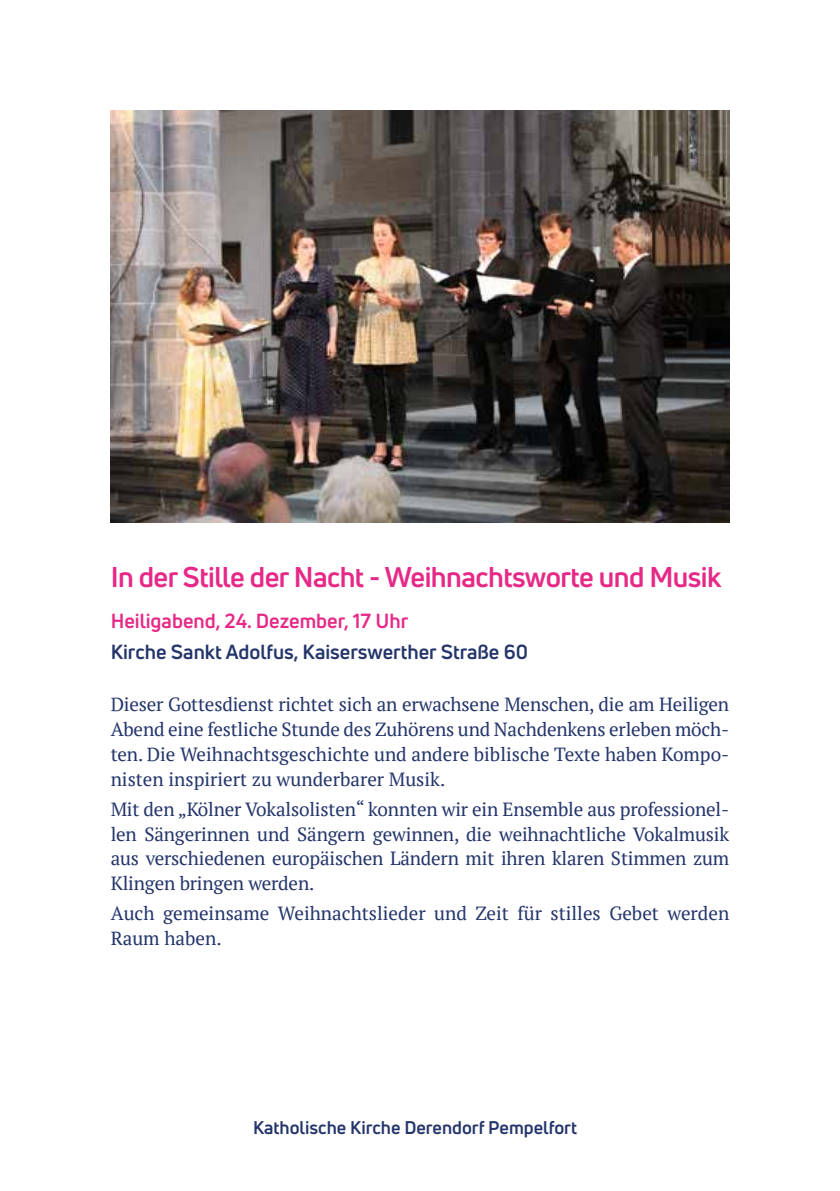
<style>
.page{position:relative;width:840px;height:1191px;background:#fff}
.page>*{position:absolute;margin:0;border:0;box-sizing:border-box;transform-origin:0 0}
.t1{font:700 28px "Uni Neue";letter-spacing:-.02em;color:#e62987}
.t2{font:700 20px "Uni Neue";color:#24356b}
.t3{font:700 20px "Uni Neue";color:#e62987}
.t4{font:19px/24.8px "PT Serif";color:#24356b;text-align:justify}
.t5{font:700 18px "Uni Neue";color:#24356b}
</style>
<div class="page">
<img style="left:111px;top:110px;width:618px;height:412px">
<h1 class="t1" style="left:111px;top:559px;width:612px">In der Stille der Nacht - Weihnachtsworte und Musik</h1>
<p class="t3" style="left:111px;top:609px;width:299px">Heiligabend, 24. Dezember, 17 Uhr</p>
<p class="t2" style="left:111px;top:639px;width:418px">Kirche Sankt Adolfus, Kaiserswerther Straße 60</p>
<p class="t4" style="left:111px;top:692px;width:619px">Dieser Gottesdienst richtet sich an erwachsene Menschen, die am Heiligen Abend eine festliche Stunde des Zuhörens und Nachdenkens erleben möch&shy;ten. Die Weihnachtsgeschichte und andere biblische Texte haben Kompo&shy;nisten inspiriert zu wunderbarer Musik.</p>
<p class="t4" style="left:111px;top:796px;width:620px">Mit den „Kölner Vokalsolisten“ konnten wir ein Ensemble aus professionel&shy;len Sängerinnen und Sängern gewinnen, die weihnachtliche Vokalmusik aus verschiedenen europäischen Ländern mit ihren klaren Stimmen zum Klingen bringen werden.</p>
<p class="t4" style="left:111px;top:901px;width:620px">Auch gemeinsame Weihnachtslieder und Zeit für stilles Gebet werden<br>Raum haben.</p>
<p class="t5" style="left:253px;top:1116px;width:325px">Katholische Kirche Derendorf Pempelfort</p>
</div>
